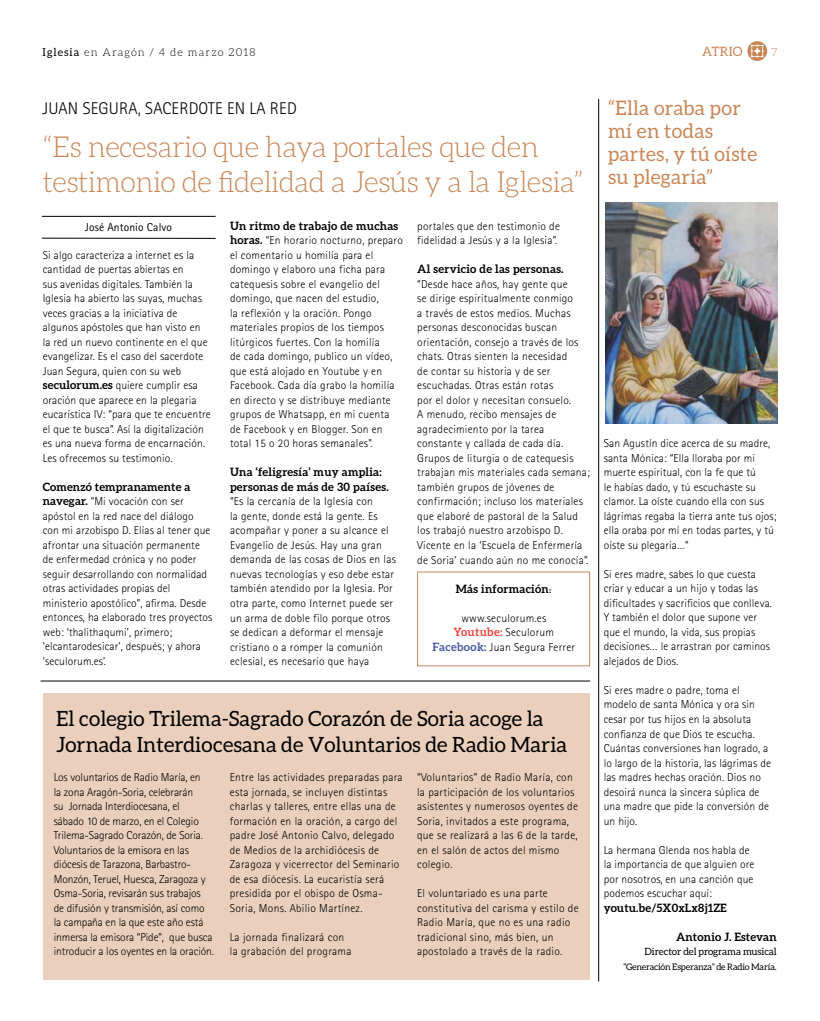
<style>
.page{position:relative;width:820px;height:1021px;background:#fff}
.page>*{position:absolute;margin:0;border:0;box-sizing:border-box;transform-origin:0 0}
.t1{font:300 29px/34.8px "Aleo";letter-spacing:-.02em;color:#c98758}
.t2{font:21px/25.2px "Aleo";color:#000}
.t3{font:20px/23px "Aleo";letter-spacing:.01em;color:#c98758}
.t4{font:300 17px "Rotis Sans Serif";letter-spacing:.01em;color:#000}
.t5{font:13px "Aleo";letter-spacing:.01em;color:#c98758}
.t6{font:300 11.5px/14.5px "Rotis Sans Serif";letter-spacing:.02em;color:#000}
.t7{font:300 11.5px/14.5px "Rotis Sans Serif";letter-spacing:-.01em;color:#000}
.t8{font:700 11.5px/14.5px "Aleo";letter-spacing:.02em;color:#000}
.t9{font:11.5px "Rotis Sans Serif";letter-spacing:.01em;color:#000}
.t10{font:300 11px "Aleo";letter-spacing:.1em;color:#000}
.t11{font:300 11px "Aleo";color:#c98758}
.t12{font:10px "Aleo";letter-spacing:-.01em;color:#000}
.t13{font:9px "Aleo";letter-spacing:-.02em;color:#000}
.s1{font-weight:400}
.s2{font-family:"Aleo";font-weight:700}
.s3{font-family:"DIN Alternate"}
.s4{font-family:"Aleo";font-weight:700;color:#f1443c}
.s5{font-family:"Aleo";font-weight:700;color:#4757a6}
</style>
<div class="page">
<div style="left:43px;top:693px;width:546px;height:286px;background:#e9cfbc"></div>
<svg style="left:747px;top:41px;width:19px;height:20px"></svg>
<img style="left:605px;top:203px;width:171px;height:220px">
<hr style="left:598px;top:99px;width:1px;height:882px;background:#000">
<hr style="left:42px;top:216px;width:173px;height:1px;background:#000">
<hr style="left:42px;top:238px;width:173px;height:1px;background:#000">
<div style="left:417px;top:571px;width:173px;height:95px;border:1px solid #c98758"></div>
<hr style="left:41px;top:680px;width:549px;height:1px;background:#000">
<p class="t10" style="left:43px;top:46px;width:214px"><span class="s1">Iglesia</span> en Aragón / 4 de marzo 2018</p>
<p class="t5" style="left:701px;top:44px;width:42px">ATRIO</p>
<p class="t11" style="left:771px;top:46px;width:8px">7</p>
<h3 class="t4" style="left:43px;top:99px;width:255px">JUAN SEGURA, SACERDOTE EN LA RED</h3>
<h1 class="t1" style="left:43px;top:129px;width:542px">“Es necesario que haya portales que den testimonio de fidelidad a Jesús y a la Iglesia”</h1>
<p class="t9" style="left:85px;top:220px;width:89px">José Antonio Calvo</p>
<p class="t6" style="left:43px;top:247px;width:169px">Si algo caracteriza a internet es la cantidad de puertas abiertas en<br>sus avenidas digitales. También la Iglesia ha abierto las suyas, muchas veces gracias a la iniciativa de algunos apóstoles que han visto en la red un nuevo continente en el que evangelizar. Es el caso del sacerdote Juan Segura, quien con su web <span class="s2">seculorum.es</span> quiere cumplir esa oración que aparece en la plegaria eucarística IV: “para que te encuentre el que te busca”. Así la digitalización es una nueva forma de encarnación.<br>Les ofrecemos su testimonio.</p>
<p class="t8" style="left:43px;top:479px;width:149px">Comenzó tempranamente a</p>
<p class="t6" style="left:43px;top:494px;width:171px"><span class="s2">navegar.</span> “Mi vocación con ser apóstol en la red nace del diálogo con mi arzobispo D. Elías al tener que afrontar una situación permanente de enfermedad crónica y no poder seguir desarrollando con normalidad otras actividades propias del ministerio apostólico”, afirma. Desde entonces, ha elaborado tres proyectos web: ‘thalithaqumi’, primero; ‘elcantarodesicar’, después; y ahora ‘seculorum.es’.</p>
<p class="t8" style="left:230px;top:218px;width:170px">Un ritmo de trabajo de muchas</p>
<p class="t6" style="left:230px;top:233px;width:174px"><span class="s2">horas.</span> “En horario nocturno, preparo el comentario u homilía para el domingo y elaboro una ficha para catequesis sobre el evangelio del domingo, que nacen del estudio,<br>la reflexión y la oración. Pongo materiales propios de los tiempos litúrgicos fuertes. Con la homilía<br>de cada domingo, publico un vídeo, que está alojado en Youtube y en Facebook. Cada día grabo la homilía en directo y se distribuye mediante grupos de Whatsapp, en mi cuenta de Facebook y en Blogger. Son en total 15 o 20 horas semanales”.</p>
<p class="t8" style="left:230px;top:465px;width:160px">Una ‘feligresía’ muy amplia: personas de más de 30 países.</p>
<p class="t6" style="left:230px;top:494px;width:167px">“Es la cercanía de la Iglesia con<br>la gente, donde está la gente. Es acompañar y poner a su alcance el Evangelio de Jesús. Hay una gran demanda de las cosas de Dios en las nuevas tecnologías y eso debe estar también atendido por la Iglesia. Por otra parte, como Internet puede ser un arma de doble filo porque otros se dedican a deformar el mensaje cristiano o a romper la comunión eclesial, es necesario que haya</p>
<p class="t6" style="left:417px;top:219px;width:144px">portales que den testimonio de fidelidad a Jesús y a la Iglesia”.</p>
<p class="t8" style="left:417px;top:262px;width:148px">Al servicio de las personas.</p>
<p class="t6" style="left:417px;top:277px;width:174px">“Desde hace años, hay gente que<br>se dirige espiritualmente conmigo<br>a través de estos medios. Muchas personas desconocidas buscan orientación, consejo a través de los chats. Otras sienten la necesidad<br>de contar su historia y de ser escuchadas. Otras están rotas<br>por el dolor y necesitan consuelo.<br>A menudo, recibo mensajes de agradecimiento por la tarea constante y callada de cada día.<br>Grupos de liturgia o de catequesis trabajan mis materiales cada semana; también grupos de jóvenes de confirmación; incluso los materiales que elaboré de pastoral de la Salud los trabajó nuestro arzobispo D.<br>Vicente en la ‘Escuela de Enfermería de Soria’ cuando aún no me conocía”.</p>
<p class="t8" style="left:455px;top:581px;width:97px">Más información<span class="s3">:</span></p>
<p class="t6" style="left:432px;top:610px;width:144px;text-align:center">www.seculorum.es<br><span class="s4">Youtube:</span> Seculorum<br><span class="s5">Facebook:</span> Juan Segura Ferrer</p>
<h2 class="t2" style="left:56px;top:706px;width:512px">El colegio Trilema-Sagrado Corazón de Soria acoge la<br>Jornada Interdiocesana de Voluntarios de Radio Maria</h2>
<p class="t7" style="left:54px;top:769px;width:161px">Los voluntarios de Radio María, en<br>la zona Aragón-Soria, celebrarán<br>su Jornada Interdiocesana, el<br>sábado 10 de marzo, en el Colegio Trilema-Sagrado Corazón, de Soria.<br>Voluntarios de la emisora en las diócesis de Tarazona, Barbastro-Monzón, Teruel, Huesca, Zaragoza y Osma-Soria, revisarán sus trabajos de difusión y transmisión, así como la campaña en la que este año está inmersa la emisora “Pide”, que busca introducir a los oyentes en la oración.</p>
<p class="t6" style="left:230px;top:770px;width:174px">Entre las actividades preparadas para esta jornada, se incluyen distintas charlas y talleres, entre ellas una de formación en la oración, a cargo del padre José Antonio Calvo, delegado de Medios de la archidiócesis de Zaragoza y vicerrector del Seminario de esa diócesis. La eucaristía será presidida por el obispo de Osma-Soria, Mons. Abilio Martínez.</p>
<p class="t6" style="left:417px;top:770px;width:162px">“Voluntarios” de Radio María, con la participación de los voluntarios asistentes y numerosos oyentes de<br>Soria, invitados a este programa, que se realizará a las 6 de la tarde, en el salón de actos del mismo colegio.</p>
<p class="t6" style="left:417px;top:886px;width:163px">El voluntariado es una parte constitutiva del carisma y estilo de<br>Radio María, que no es una radio tradicional sino, más bien, un apostolado a través de la radio.</p>
<p class="t6" style="left:230px;top:929px;width:123px">La jornada finalizará con la grabación del programa</p>
<h3 class="t3" style="left:608px;top:96px;width:151px">“Ella oraba por mí en todas partes, y tú oíste su plegaria”</h3>
<p class="t6" style="left:603px;top:436px;width:174px">San Agustín dice acerca de su madre, santa Mónica: “Ella lloraba por mi muerte espiritual, con la fe que tú<br>le habías dado, y tú escuchaste su clamor. La oíste cuando ella con sus lágrimas regaba la tierra ante tus ojos; ella oraba por mí en todas partes, y tú oíste su plegaria…”</p>
<p class="t6" style="left:603px;top:566px;width:170px">Si eres madre, sabes lo que cuesta criar y educar a un hijo y todas las dificultades y sacrificios que conlleva.<br>Y también el dolor que supone ver que el mundo, la vida, sus propias decisiones… le arrastran por caminos alejados de Dios.</p>
<p class="t6" style="left:603px;top:683px;width:169px">Si eres madre o padre, toma el modelo de santa Mónica y ora sin cesar por tus hijos en la absoluta confianza de que Dios te escucha.<br>Cuántas conversiones han logrado, a lo largo de la historia, las lágrimas de las madres hechas oración. Dios no desoirá nunca la sincera súplica de una madre que pide la conversión de un hijo.</p>
<p class="t6" style="left:603px;top:842px;width:152px">La hermana Glenda nos habla de la importancia de que alguien ore por nosotros, en una canción que podemos escuchar aquí:</p>
<p class="t8" style="left:603px;top:900px;width:125px">youtu.be/5X0xLx8j1ZE</p>
<p class="t8" style="left:675px;top:929px;width:102px">Antonio J. Estevan</p>
<p class="t12" style="left:644px;top:945px;width:134px">Director del programa musical</p>
<p class="t13" style="left:623px;top:961px;width:155px">“Generación Esperanza” de Radio María.</p>
</div>
